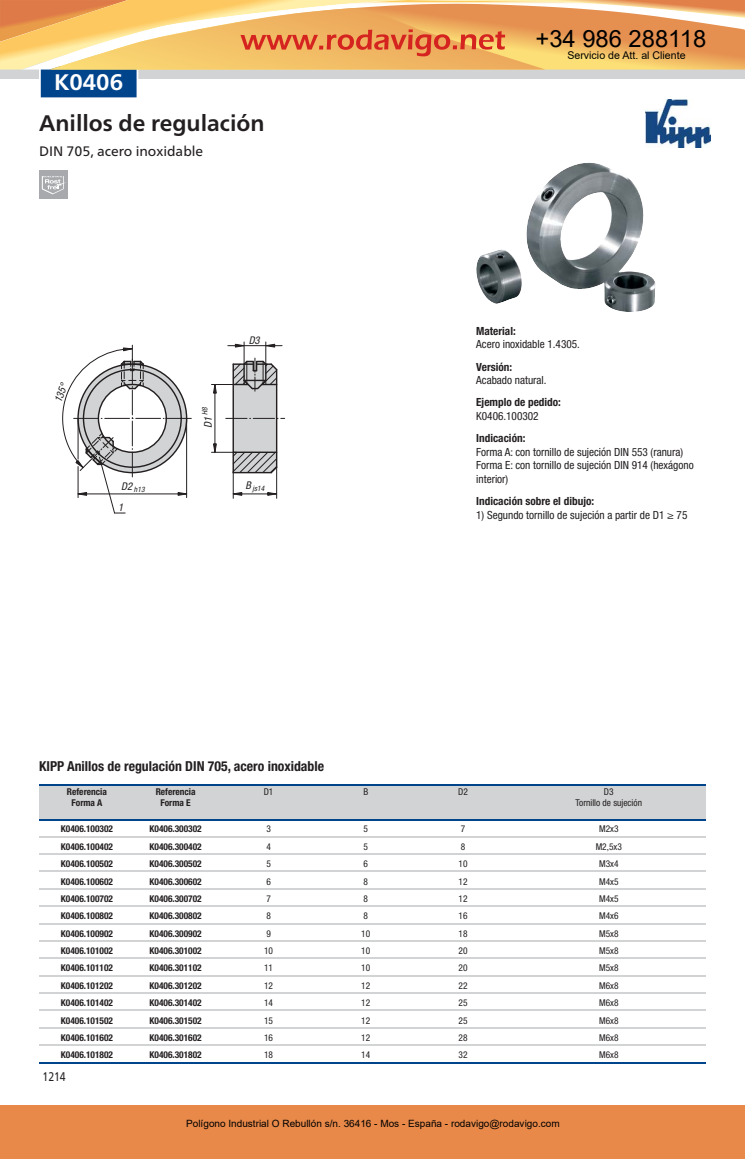
<style>
.page{position:relative;width:745px;height:1159px;background:#fff}
.page>*{position:absolute;margin:0;border:0;box-sizing:border-box;transform-origin:0 0}
.t1{font:23.75px "Arial";color:#000}
.t2{font:700 22.5px "Frutiger Neue LTW1 G";color:#231f20}
.t3{font:700 22.5px "Frutiger Neue LTW1 G";color:#fff}
.t4{font:700 condensed 13.75px "Helvetica Neue LTW1 G";color:#231f20}
.t5{font:13.75px "Frutiger Neue LTW1 G";color:#231f20}
.t6{font:12.5px "Frutiger Neue LTW1 G";color:#231f20;scale:.81 1}
.t7{font:condensed 11.25px/13.5px "Helvetica Neue LTW1 G";color:#231f20}
.t8{font:700 condensed 11.25px "Helvetica Neue LTW1 G";color:#231f20}
.t9{font:10.62px "Arial";color:#000}
.t10{font:italic condensed 10.62px "Helvetica Neue LTW1 G";color:#231f20}
.t11{font:10px "Arial";color:#000}
.t12{font:700 condensed 9.38px "Helvetica Neue LTW1 G";color:#231f20}
.t13{font:condensed 9.38px "Helvetica Neue LTW1 G";color:#231f20}
.t14{font:italic condensed 7.5px "Helvetica Neue LTW1 G";color:#231f20}
</style>
<div class="page">
<img style="left:645px;top:100px;width:65px;height:48px">
<img style="left:476px;top:163px;width:179px;height:149px">
<svg style="left:211px;top:342px;width:73px;height:156px"></svg>
<svg style="left:62px;top:345px;width:129px;height:169px"></svg>
<div style="left:39px;top:171px;width:28px;height:28px;background:#a7a9ac"></div>
<svg style="left:42px;top:176px;width:24px;height:18px"></svg>
<hr style="left:39px;top:784px;width:666px;height:2px;background:#00448c">
<div style="left:39px;top:786px;width:666px;height:34px;background:#d1d3d4"></div>
<hr style="left:39px;top:820px;width:666px;height:1px;background:#00448c">
<hr style="left:39px;top:836px;width:666px;height:1px;background:#d1d3d4">
<hr style="left:39px;top:853px;width:666px;height:1px;background:#d1d3d4">
<hr style="left:39px;top:871px;width:666px;height:1px;background:#d1d3d4">
<hr style="left:39px;top:888px;width:666px;height:1px;background:#d1d3d4">
<hr style="left:39px;top:905px;width:666px;height:2px;background:#d1d3d4">
<hr style="left:39px;top:923px;width:666px;height:1px;background:#d1d3d4">
<hr style="left:39px;top:940px;width:666px;height:1px;background:#d1d3d4">
<hr style="left:39px;top:957px;width:666px;height:2px;background:#d1d3d4">
<hr style="left:39px;top:975px;width:666px;height:1px;background:#d1d3d4">
<hr style="left:39px;top:992px;width:666px;height:1px;background:#d1d3d4">
<hr style="left:39px;top:1010px;width:666px;height:1px;background:#d1d3d4">
<hr style="left:39px;top:1027px;width:666px;height:1px;background:#d1d3d4">
<hr style="left:39px;top:1044px;width:666px;height:2px;background:#d1d3d4">
<hr style="left:39px;top:1062px;width:666px;height:1px;background:#00448c">
<div style="left:0;top:1105px;width:744px;height:54px;background:#e88949"></div>
<svg style="left:0;top:0;width:744px;height:98px"></svg>
<h1 class="t1" style="left:535px;top:22px;width:172px">+34 986 288118</h1>
<h2 class="t3" style="left:54px;top:74px;width:70px">K0406</h2>
<h2 class="t2" style="left:39px;top:115px;width:227px">Anillos de regulación</h2>
<h3 class="t5" style="left:39px;top:146px;width:166px">DIN 705, acero inoxidable</h3>
<p class="t10" style="left:52px;top:400px;width:21px;rotate:-70deg">135°</p>
<p class="t10" style="left:202px;top:428px;width:22px;rotate:-90deg">D1 <sup>H8</sup></p>
<p class="t10" style="left:248px;top:334px;width:13px">D3</p>
<p class="t14" style="left:121px;top:485px;width:25px"><sup>D2</sup> h13</p>
<p class="t14" style="left:245px;top:484px;width:20px"><sup>B</sup> js14</p>
<p class="t10" style="left:118px;top:501px;width:7px">1</p>
<p class="t9" style="left:567px;top:48px;width:120px">Servicio de Att. al Cliente</p>
<p class="t8" style="left:476px;top:327px;width:41px">Material:</p>
<p class="t7" style="left:476px;top:339px;width:105px">Acero inoxidable 1.4305.</p>
<p class="t8" style="left:476px;top:363px;width:38px">Versión:</p>
<p class="t7" style="left:476px;top:375px;width:72px">Acabado natural.</p>
<p class="t8" style="left:476px;top:398px;width:86px">Ejemplo de pedido:</p>
<p class="t7" style="left:476px;top:411px;width:64px">K0406.100302</p>
<p class="t8" style="left:476px;top:434px;width:51px">Indicación:</p>
<p class="t7" style="left:476px;top:446px;width:219px">Forma A: con tornillo de sujeción DIN 553 (ranura)<br>Forma E: con tornillo de sujeción DIN 914 (hexágono interior)</p>
<p class="t8" style="left:476px;top:497px;width:119px">Indicación sobre el dibujo:</p>
<p class="t7" style="left:476px;top:509px;width:212px">1) Segundo tornillo de sujeción a partir de D1 ≥ 75</p>
<h3 class="t4" style="left:39px;top:761px;width:286px">KIPP Anillos de regulación DIN 705, acero inoxidable</h3>
<p class="t12" style="left:67px;top:788px;width:41px">Referencia</p>
<p class="t12" style="left:155px;top:788px;width:41px">Referencia</p>
<p class="t13" style="left:263px;top:788px;width:11px">D1</p>
<p class="t13" style="left:363px;top:788px;width:6px">B</p>
<p class="t13" style="left:458px;top:788px;width:11px">D2</p>
<p class="t13" style="left:603px;top:788px;width:11px">D3</p>
<p class="t12" style="left:72px;top:799px;width:32px">Forma A</p>
<p class="t12" style="left:160px;top:799px;width:32px">Forma E</p>
<p class="t13" style="left:575px;top:799px;width:68px">Tornillo de sujeción</p>
<p class="t12" style="left:61px;top:826px;width:54px">K0406.100302</p>
<p class="t12" style="left:149px;top:826px;width:54px">K0406.300302</p>
<p class="t13" style="left:266px;top:826px;width:6px">3</p>
<p class="t13" style="left:363px;top:826px;width:6px">5</p>
<p class="t13" style="left:460px;top:826px;width:6px">7</p>
<p class="t13" style="left:598px;top:826px;width:21px">M2x3</p>
<p class="t12" style="left:61px;top:843px;width:54px">K0406.100402</p>
<p class="t12" style="left:149px;top:843px;width:54px">K0406.300402</p>
<p class="t13" style="left:266px;top:843px;width:6px">4</p>
<p class="t13" style="left:363px;top:843px;width:6px">5</p>
<p class="t13" style="left:460px;top:843px;width:6px">8</p>
<p class="t13" style="left:595px;top:843px;width:28px">M2,5x3</p>
<p class="t12" style="left:61px;top:860px;width:54px">K0406.100502</p>
<p class="t12" style="left:149px;top:860px;width:54px">K0406.300502</p>
<p class="t13" style="left:266px;top:860px;width:6px">5</p>
<p class="t13" style="left:363px;top:860px;width:6px">6</p>
<p class="t13" style="left:458px;top:860px;width:10px">10</p>
<p class="t13" style="left:598px;top:860px;width:21px">M3x4</p>
<p class="t12" style="left:61px;top:878px;width:54px">K0406.100602</p>
<p class="t12" style="left:149px;top:878px;width:54px">K0406.300602</p>
<p class="t13" style="left:266px;top:878px;width:6px">6</p>
<p class="t13" style="left:363px;top:878px;width:6px">8</p>
<p class="t13" style="left:458px;top:878px;width:10px">12</p>
<p class="t13" style="left:598px;top:878px;width:21px">M4x5</p>
<p class="t12" style="left:61px;top:895px;width:54px">K0406.100702</p>
<p class="t12" style="left:149px;top:895px;width:54px">K0406.300702</p>
<p class="t13" style="left:266px;top:895px;width:6px">7</p>
<p class="t13" style="left:363px;top:895px;width:6px">8</p>
<p class="t13" style="left:458px;top:895px;width:10px">12</p>
<p class="t13" style="left:598px;top:895px;width:21px">M4x5</p>
<p class="t12" style="left:61px;top:912px;width:54px">K0406.100802</p>
<p class="t12" style="left:149px;top:912px;width:54px">K0406.300802</p>
<p class="t13" style="left:266px;top:912px;width:6px">8</p>
<p class="t13" style="left:363px;top:912px;width:6px">8</p>
<p class="t13" style="left:458px;top:912px;width:10px">16</p>
<p class="t13" style="left:598px;top:912px;width:21px">M4x6</p>
<p class="t12" style="left:61px;top:930px;width:54px">K0406.100902</p>
<p class="t12" style="left:149px;top:930px;width:54px">K0406.300902</p>
<p class="t13" style="left:266px;top:930px;width:6px">9</p>
<p class="t13" style="left:361px;top:930px;width:10px">10</p>
<p class="t13" style="left:458px;top:930px;width:10px">18</p>
<p class="t13" style="left:598px;top:930px;width:21px">M5x8</p>
<p class="t12" style="left:61px;top:947px;width:54px">K0406.101002</p>
<p class="t12" style="left:149px;top:947px;width:54px">K0406.301002</p>
<p class="t13" style="left:264px;top:947px;width:10px">10</p>
<p class="t13" style="left:361px;top:947px;width:10px">10</p>
<p class="t13" style="left:458px;top:947px;width:10px">20</p>
<p class="t13" style="left:598px;top:947px;width:21px">M5x8</p>
<p class="t12" style="left:61px;top:965px;width:54px">K0406.101102</p>
<p class="t12" style="left:149px;top:965px;width:54px">K0406.301102</p>
<p class="t13" style="left:264px;top:965px;width:10px">11</p>
<p class="t13" style="left:361px;top:965px;width:10px">10</p>
<p class="t13" style="left:458px;top:965px;width:10px">20</p>
<p class="t13" style="left:598px;top:965px;width:21px">M5x8</p>
<p class="t12" style="left:61px;top:982px;width:54px">K0406.101202</p>
<p class="t12" style="left:149px;top:982px;width:54px">K0406.301202</p>
<p class="t13" style="left:264px;top:982px;width:10px">12</p>
<p class="t13" style="left:361px;top:982px;width:10px">12</p>
<p class="t13" style="left:458px;top:982px;width:10px">22</p>
<p class="t13" style="left:598px;top:982px;width:21px">M6x8</p>
<p class="t12" style="left:61px;top:999px;width:54px">K0406.101402</p>
<p class="t12" style="left:149px;top:999px;width:54px">K0406.301402</p>
<p class="t13" style="left:264px;top:999px;width:10px">14</p>
<p class="t13" style="left:361px;top:999px;width:10px">12</p>
<p class="t13" style="left:458px;top:999px;width:10px">25</p>
<p class="t13" style="left:598px;top:999px;width:21px">M6x8</p>
<p class="t12" style="left:61px;top:1017px;width:54px">K0406.101502</p>
<p class="t12" style="left:149px;top:1017px;width:54px">K0406.301502</p>
<p class="t13" style="left:264px;top:1017px;width:10px">15</p>
<p class="t13" style="left:361px;top:1017px;width:10px">12</p>
<p class="t13" style="left:458px;top:1017px;width:10px">25</p>
<p class="t13" style="left:598px;top:1017px;width:21px">M6x8</p>
<p class="t12" style="left:61px;top:1034px;width:54px">K0406.101602</p>
<p class="t12" style="left:149px;top:1034px;width:54px">K0406.301602</p>
<p class="t13" style="left:264px;top:1034px;width:10px">16</p>
<p class="t13" style="left:361px;top:1034px;width:10px">12</p>
<p class="t13" style="left:458px;top:1034px;width:10px">28</p>
<p class="t13" style="left:598px;top:1034px;width:21px">M6x8</p>
<p class="t12" style="left:61px;top:1051px;width:54px">K0406.101802</p>
<p class="t12" style="left:149px;top:1051px;width:54px">K0406.301802</p>
<p class="t13" style="left:264px;top:1051px;width:10px">18</p>
<p class="t13" style="left:361px;top:1051px;width:10px">14</p>
<p class="t13" style="left:458px;top:1051px;width:10px">32</p>
<p class="t13" style="left:598px;top:1051px;width:21px">M6x8</p>
<h3 class="t6" style="left:43px;top:1071px;width:30px">1214</h3>
<p class="t11" style="left:186px;top:1117px;width:375px">Polígono Industrial O Rebullón s/n. 36416 - Mos - España - rodavigo@rodavigo.com</p>
</div>
